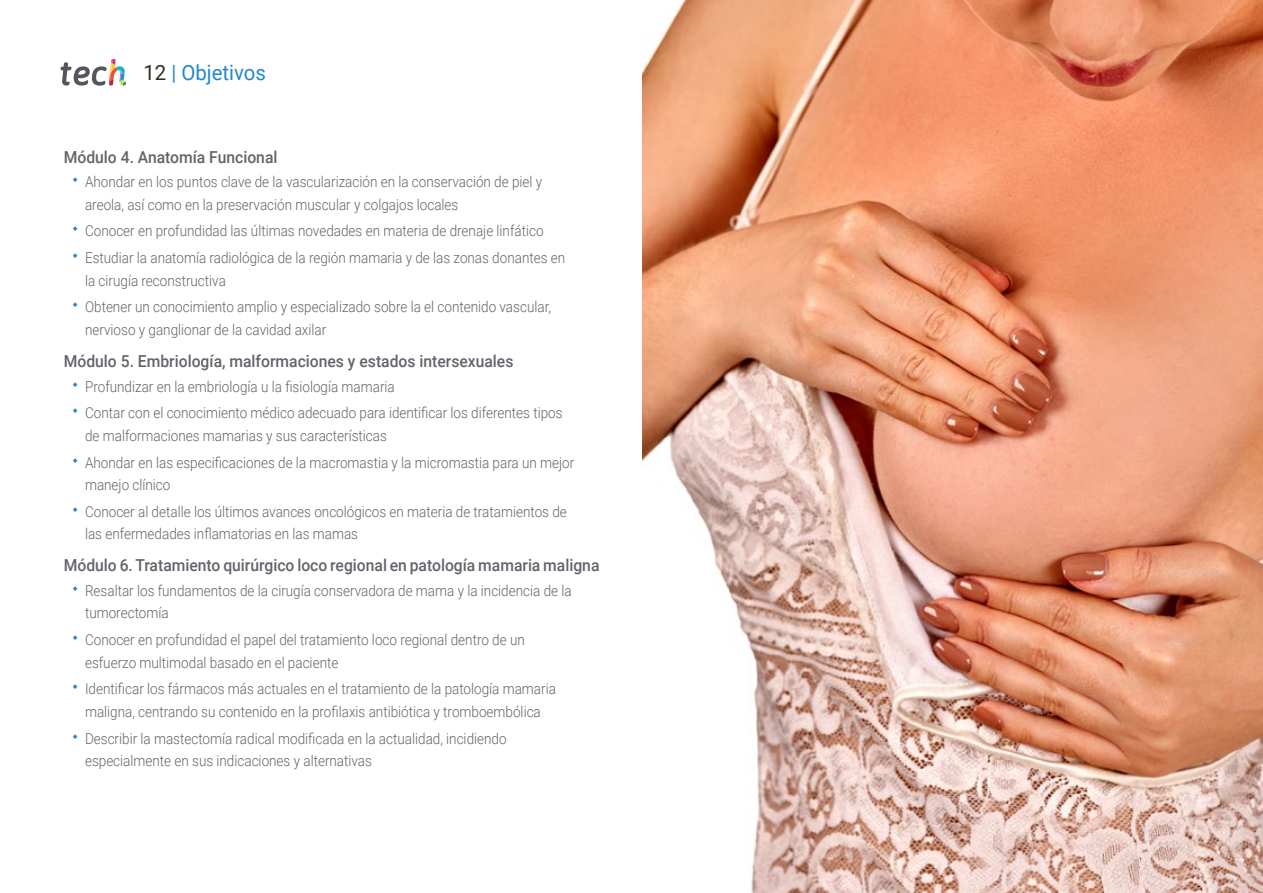
<style>
.page{position:relative;width:1263px;height:893px;background:#fff}
.page>*{position:absolute;margin:0;border:0;box-sizing:border-box;transform-origin:0 0}
.t1{font:21px "Roboto";color:#2488c9}
.t2{font:500 16.5px "Roboto";color:#61646a;scale:.95 1}
.t3{font:300 15px/22.5px "Roboto";color:#61646a;scale:.9 1}
.s1{color:#312e20}
</style>
<div class="page">
<svg style="left:61px;top:59px;width:65px;height:27px"></svg>
<img style="left:642px;top:0;width:621px;height:893px">
<h1 class="t1" style="left:144px;top:57px;width:124px"><span class="s1">12</span> | Objetivos</h1>
<p class="t2" style="left:64px;top:145px;width:226px">Módulo 4. Anatomía Funcional</p>
<p class="t3" style="left:85px;top:170px;width:509px">Ahondar en los puntos clave de la vascularización en la conservación de piel y areola, así como en la preservación muscular y colgajos locales</p>
<p class="t3" style="left:85px;top:217px;width:535px;line-height:26.7px">Conocer en profundidad las últimas novedades en materia de drenaje linfático<br>Estudiar la anatomía radiológica de la región mamaria y de las zonas donantes en</p>
<p class="t3" style="left:85px;top:266px;width:519px;line-height:26.7px">la cirugía reconstructiva<br>Obtener un conocimiento amplio y especializado sobre la el contenido vascular,</p>
<p class="t3" style="left:85px;top:318px;width:270px">nervioso y ganglionar de la cavidad axilar</p>
<p class="t2" style="left:64px;top:349px;width:475px">Módulo 5. Embriología, malformaciones y estados intersexuales</p>
<p class="t3" style="left:85px;top:372px;width:532px;line-height:26.7px">Profundizar en la embriología u la fisiología mamaria<br>Contar con el conocimiento médico adecuado para identificar los diferentes tipos</p>
<p class="t3" style="left:85px;top:422px;width:545px;line-height:26.7px">de malformaciones mamarias y sus características<br>Ahondar en las especificaciones de la macromastia y la micromastia para un mejor</p>
<p class="t3" style="left:85px;top:471px;width:537px;line-height:26.7px">manejo clínico<br>Conocer al detalle los últimos avances oncológicos en materia de tratamientos de</p>
<p class="t3" style="left:85px;top:522px;width:305px">las enfermedades inflamatorias en las mamas</p>
<p class="t2" style="left:64px;top:554px;width:565px">Módulo 6. Tratamiento quirúrgico loco regional en patología mamaria maligna</p>
<p class="t3" style="left:85px;top:579px;width:542px">Resaltar los fundamentos de la cirugía conservadora de mama y la incidencia de la tumorectomía</p>
<p class="t3" style="left:85px;top:628px;width:490px">Conocer en profundidad el papel del tratamiento loco regional dentro de un esfuerzo multimodal basado en el paciente</p>
<p class="t3" style="left:85px;top:677px;width:525px">Identificar los fármacos más actuales en el tratamiento de la patología mamaria maligna, centrando su contenido en la profilaxis antibiótica y tromboembólica</p>
<p class="t3" style="left:85px;top:727px;width:470px">Describir la mastectomía radical modificada en la actualidad, incidiendo especialmente en sus indicaciones y alternativas</p>
</div>
